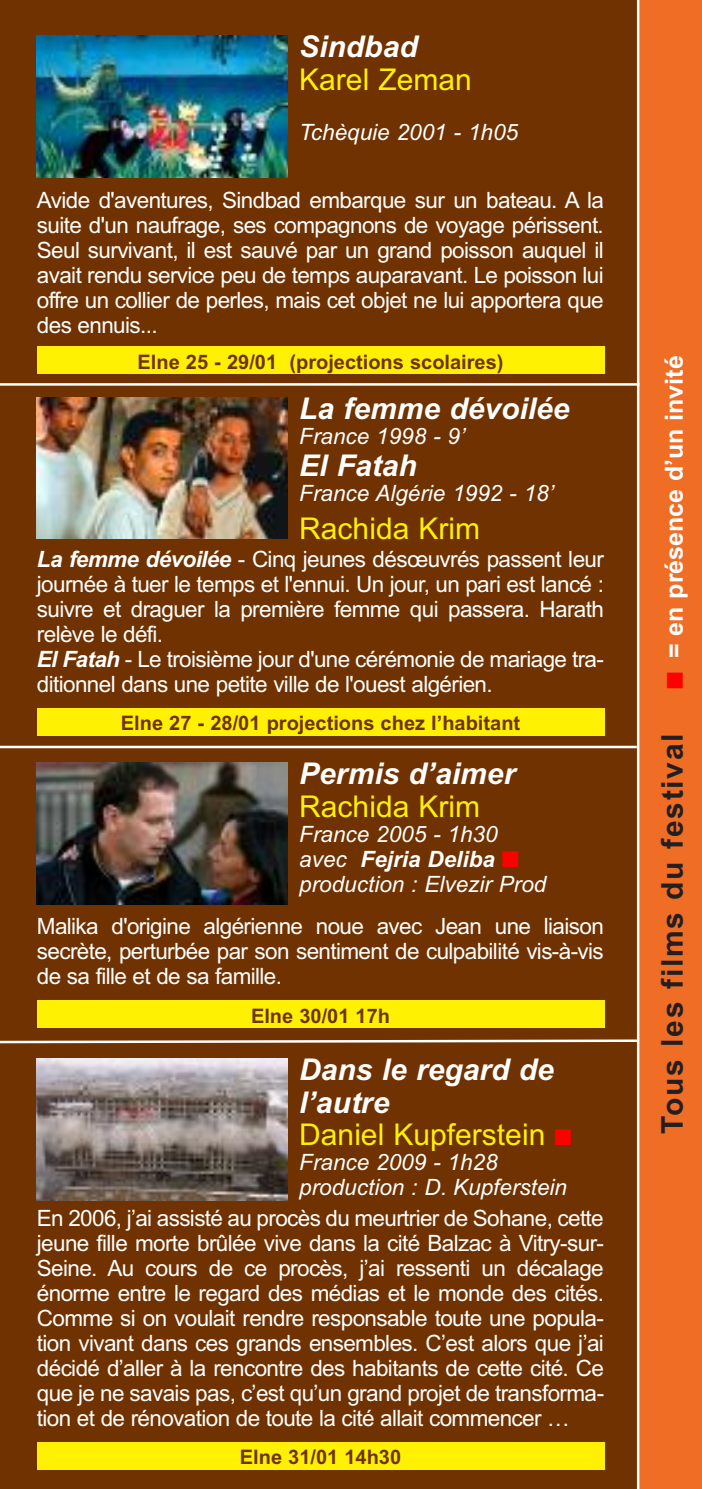
<style>
.page{position:relative;width:702px;height:1489px;background:#fff}
.page>*{position:absolute;margin:0;border:0;box-sizing:border-box;transform-origin:0 0}
.t1{font:italic 700 30px/32.5px "Arial";color:#fff}
.t2{font:30px "Arial";color:#fff101}
.t3{font:700 30px "Arial";letter-spacing:.055em;color:#231f20}
.t4{font:700 25px "Arial";color:#fff}
.t5{font:22.5px/25px "Arial";letter-spacing:-.03em;color:#fff;text-align:justify}
.t6{font:italic 22.5px/25px "Arial";color:#fff}
.t7{font:700 20px "Arial";color:#6f3200}
.s1{font-weight:700;font-style:italic}
.s2{font-weight:700}
.s3{color:#f00}
.s4{font-weight:400;font-style:normal;color:#fff101}
</style>
<div class="page">
<div style="left:0;top:0;width:638px;height:1488px;background:#6f3200"></div>
<div style="left:638px;top:0;width:64px;height:1488px;background:#ef6d24"></div>
<hr style="left:637px;top:0;width:2px;height:1488px;background:#fff">
<img style="left:37px;top:35px;width:251px;height:142px">
<div style="left:37px;top:346px;width:567px;height:27px;background:#fff101"></div>
<hr style="left:0;top:745px;width:636px;height:3px;background:#fff">
<hr style="left:0;top:383px;width:639px;height:2px;background:#fff">
<img style="left:37px;top:397px;width:251px;height:142px">
<div style="left:37px;top:708px;width:567px;height:27px;background:#fff101"></div>
<svg style="left:0;top:1038px;width:640px;height:6px"></svg>
<img style="left:37px;top:762px;width:251px;height:142px">
<div style="left:37px;top:1000px;width:567px;height:27px;background:#fff101"></div>
<img style="left:37px;top:1058px;width:251px;height:141px">
<div style="left:37px;top:1441px;width:567px;height:27px;background:#fff101"></div>
<h1 class="t1" style="left:299px;top:31px;width:120px">Sindbad</h1>
<h1 class="t2" style="left:299px;top:62px;width:174px">Karel Zeman</h1>
<p class="t6" style="left:299px;top:120px;width:220px">Tchèquie 2001 - 1h05</p>
<p class="t5" style="left:37px;top:187px;width:568px">Avide d'aventures, Sindbad embarque sur un bateau. A la suite d'un naufrage, ses compagnons de voyage périssent.<br>Seul survivant, il est sauvé par un grand poisson auquel il avait rendu service peu de temps auparavant. Le poisson lui offre un collier de perles, mais cet objet ne lui apportera que des ennuis...</p>
<p class="t7" style="left:138px;top:350px;width:367px">Elne 25 - 29/01 (projections scolaires)</p>
<h1 class="t1" style="left:299px;top:392px;width:272px">La femme dévoilée</h1>
<p class="t6" style="left:299px;top:423px;width:167px">France 1998 - 9’</p>
<h1 class="t1" style="left:299px;top:450px;width:119px">El Fatah</h1>
<p class="t6" style="left:299px;top:481px;width:256px">France Algérie 1992 - 18’</p>
<h1 class="t2" style="left:299px;top:511px;width:182px">Rachida Krim</h1>
<p class="t5" style="left:37px;top:546px;width:568px;text-align:left"><span class="s1">La femme dévoilée</span> - Cinq jeunes désœuvrés passent leur journée à tuer le temps et l'ennui. Un jour, un pari est lancé : suivre et draguer la première femme qui passera. Harath relève le défi.<br><span class="s1">El Fatah</span> - Le troisième jour d'une cérémonie de mariage tra&shy;ditionnel dans une petite ville de l'ouest algérien.</p>
<p class="t7" style="left:121px;top:711px;width:401px">Elne 27 - 28/01 projections chez l’habitant</p>
<h1 class="t1" style="left:299px;top:757px;width:217px">Permis d’aimer</h1>
<h1 class="t2" style="left:299px;top:788px;width:182px">Rachida Krim</h1>
<p class="t6" style="left:299px;top:821px;width:248px">France 2005 - 1h30 avec <span class="s2">Fejria Deliba</span> <span class="s3">■ </span>production : Elvezir Prod</p>
<p class="t5" style="left:37px;top:913px;width:568px">Malika d'origine algérienne noue avec Jean une liaison secrète, perturbée par son sentiment de culpabilité vis-à-vis de sa fille et de sa famille.</p>
<p class="t7" style="left:251px;top:1004px;width:140px">Elne 30/01 17h</p>
<h1 class="t1" style="left:299px;top:1053px;width:274px">Dans le regard de l’autre<br><span class="s4">Daniel Kupferstein</span> <span class="s3">■</span></h1>
<p class="t6" style="left:299px;top:1149px;width:269px">France 2009 - 1h28 production : D. Kupferstein</p>
<p class="t5" style="left:37px;top:1205px;width:568px">En 2006, j’ai assisté au procès du meurtrier de Sohane, cette jeune fille morte brûlée vive dans la cité Balzac à Vitry-sur-Seine. Au cours de ce procès, j’ai ressenti un décalage énorme entre le regard des médias et le monde des cités.<br>Comme si on voulait rendre responsable toute une popula&shy;tion vivant dans ces grands ensembles. C’est alors que j’ai décidé d’aller à la rencontre des habitants de cette cité. Ce que je ne savais pas, c’est qu’un grand projet de transforma&shy;tion et de rénovation de toute la cité allait commencer …</p>
<p class="t7" style="left:240px;top:1445px;width:163px">Elne 31/01 14h30</p>
<p class="t4" style="left:659px;top:688px;width:335px;rotate:-90deg"><span class="s3">■</span> = en présence d’un invité</p>
<h1 class="t3" style="left:654px;top:1133px;width:401px;rotate:-90deg">Tous les films du festival</h1>
</div>
